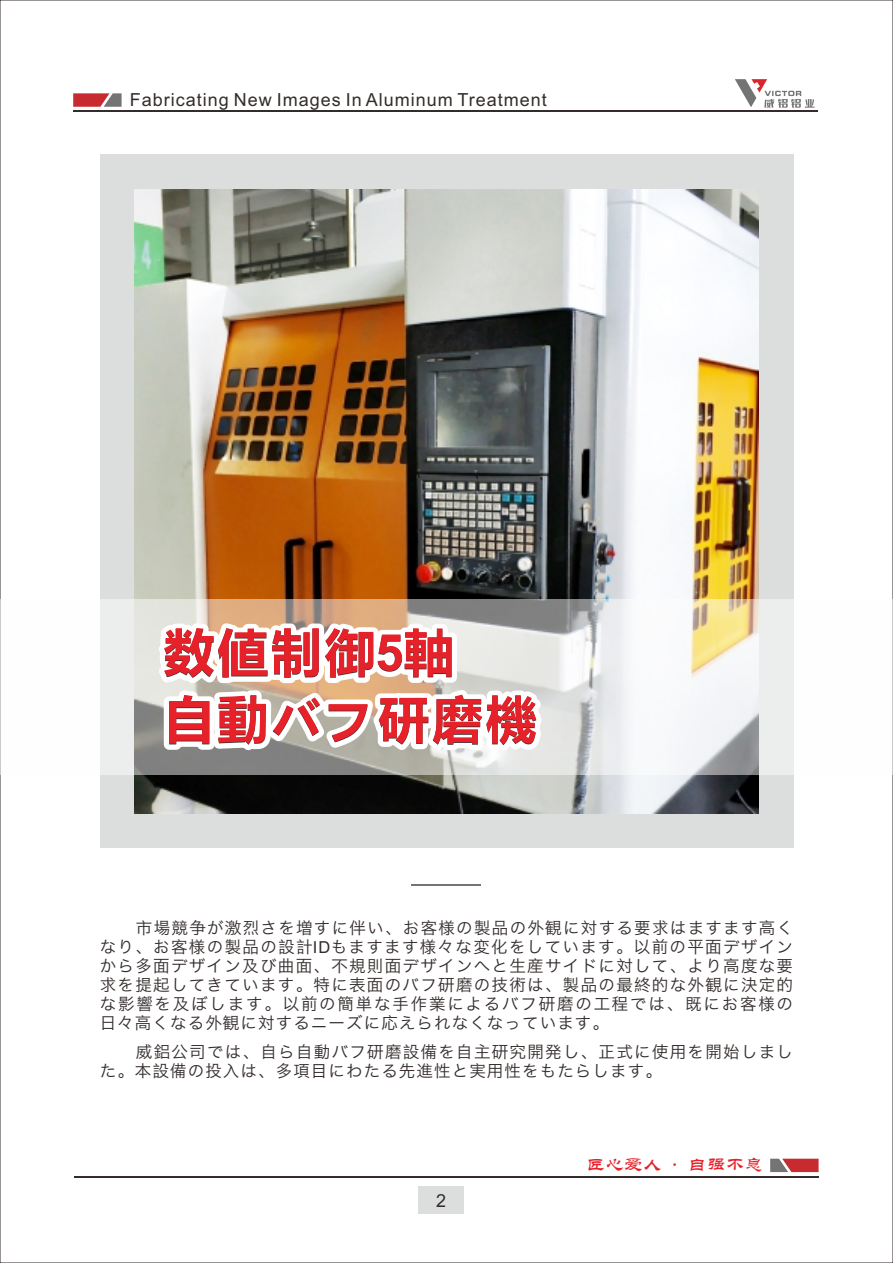
<style>
.page{position:relative;width:893px;height:1263px;background:#fff}
.page>*{position:absolute;margin:0;border:0;box-sizing:border-box;transform-origin:0 0}
.t1{font:700 50.7px/66.9px "Microsoft Ya Hei";letter-spacing:.06em;color:#e62129}
.t2{font:18px "Arial";letter-spacing:.055em;color:#332c2b}
.t3{font:18px "ST Liti";letter-spacing:.05em;color:#e62129}
.t4{font:16.5px/19.2px "Hiragino Sans GB W3";letter-spacing:.065em;color:#332c2b;text-align:justify}
.s1{font-family:"Arial"}
</style>
<div class="page">
<div style="left:100px;top:155px;width:693px;height:693px;background:#dcdddd"></div>
<svg style="left:73px;top:93px;width:49px;height:14px"></svg>
<svg style="left:735px;top:79px;width:79px;height:29px"></svg>
<hr style="left:74px;top:1176px;width:745px;height:1px;background:#332c2b">
<svg style="left:770px;top:1159px;width:49px;height:13px"></svg>
<div style="left:418px;top:1186px;width:46px;height:28px;background:#dcdddd"></div>
<hr style="left:73px;top:111px;width:744px;height:1px;background:#332c2b">
<img style="left:135px;top:190px;width:623px;height:623px">
<hr style="left:412px;top:884px;width:69px;height:2px;background:#757475">
<div style="left:0;top:599px;width:893px;height:175px;background:#fefefe;opacity:.5"></div>
<p class="t2" style="left:130px;top:93px;width:419px">Fabricating New Images In Aluminum Treatment</p>
<h1 class="t1" style="left:164px;top:623px;width:374px">数値制御<span class="s1">5</span>軸<br>自動バフ研磨機</h1>
<p class="t4" style="left:100px;top:918px;width:695px;text-indent:36px">市場競争が激烈さを増すに伴い、お客様の製品の外観に対する要求はますます⾼くなり、お客様の製品の設計<span class="s1">ID</span>もますます様々な変化をしています。以前の平⾯デザインから多⾯デザイン及び曲⾯、不規則⾯デザインへと⽣産サイドに対して、より⾼度な要求を提起してきています。特に表⾯のバフ研磨の技術は、製品の最終的な外観に決定的な影響を及ぼします。以前の簡単な⼿作業によるバフ研磨の⼯程では、既にお客様の⽇々⾼くなる外観に対するニーズに応えられなくなっています。</p>
<p class="t4" style="left:100px;top:1042px;width:695px;text-indent:36px">威鋁公司では、⾃ら⾃動バフ研磨設備を⾃主研究開発し、正式に使⽤を開始しました。本設備の投⼊は、多項⽬にわたる先進性と実⽤性をもたらします。</p>
<p class="t2" style="left:436px;top:1193px;width:12px">2</p>
<p class="t3" style="left:587px;top:1158px;width:178px">匠心爱人 · 自强不息</p>
</div>
